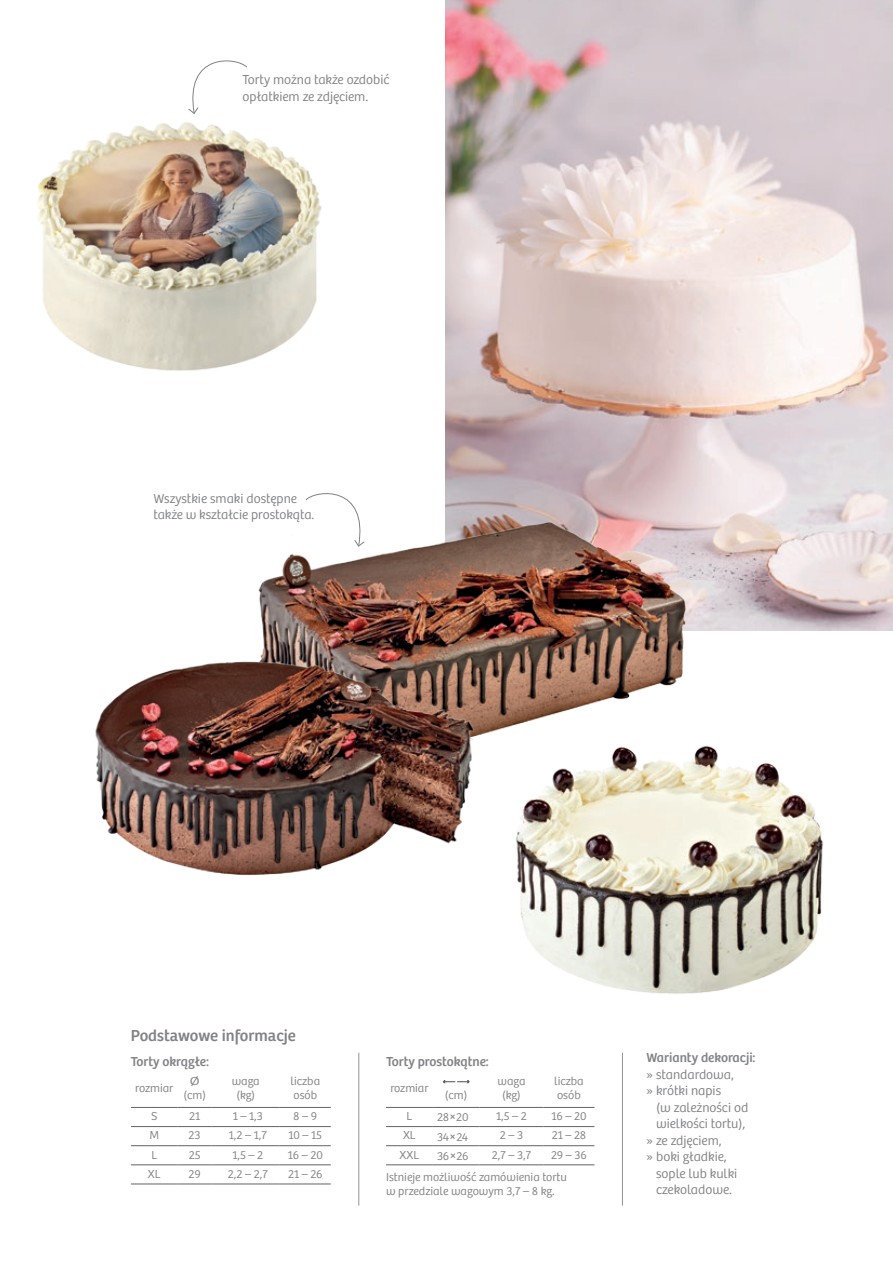
<style>
.page{position:relative;width:893px;height:1263px;background:#fff}
.page>*{position:absolute;margin:0;border:0;box-sizing:border-box;transform-origin:0 0}
.t1{font:16.5px "Bree";color:#808285}
.t2{font:300 13.5px/16.5px "Bree";color:#808285}
.t3{font:13.5px "Bree";color:#808285}
.t4{font:300 12px/14.4px "Bree";color:#808285}
.t5{font:300 12px/14.4px "Bree";color:#808285;text-align:center;scale:1.25 1}
.s1{font-size:13.5px}
</style>
<div class="page">
<hr style="left:131px;top:1107px;width:47px;height:1px;background:#636366">
<hr style="left:178px;top:1107px;width:34px;height:1px;background:#636366">
<hr style="left:212px;top:1107px;width:68px;height:1px;background:#636366">
<hr style="left:280px;top:1107px;width:51px;height:1px;background:#636366">
<hr style="left:131px;top:1126px;width:47px;height:1px;background:#636366">
<hr style="left:178px;top:1126px;width:34px;height:1px;background:#636366">
<hr style="left:212px;top:1126px;width:68px;height:1px;background:#636366">
<hr style="left:280px;top:1126px;width:51px;height:1px;background:#636366">
<hr style="left:131px;top:1145px;width:47px;height:1px;background:#636366">
<hr style="left:178px;top:1145px;width:34px;height:1px;background:#636366">
<hr style="left:212px;top:1145px;width:68px;height:1px;background:#636366">
<hr style="left:280px;top:1145px;width:51px;height:1px;background:#636366">
<hr style="left:131px;top:1164px;width:47px;height:1px;background:#636366">
<hr style="left:178px;top:1164px;width:34px;height:1px;background:#636366">
<hr style="left:212px;top:1164px;width:68px;height:1px;background:#636366">
<hr style="left:280px;top:1164px;width:51px;height:1px;background:#636366">
<hr style="left:131px;top:1183px;width:47px;height:1px;background:#636366">
<hr style="left:178px;top:1183px;width:34px;height:1px;background:#636366">
<hr style="left:212px;top:1183px;width:68px;height:1px;background:#636366">
<hr style="left:280px;top:1183px;width:51px;height:1px;background:#636366">
<hr style="left:386px;top:1126px;width:47px;height:1px;background:#636366">
<hr style="left:433px;top:1126px;width:47px;height:1px;background:#636366">
<hr style="left:480px;top:1126px;width:63px;height:1px;background:#636366">
<hr style="left:543px;top:1126px;width:51px;height:1px;background:#636366">
<hr style="left:386px;top:1145px;width:47px;height:1px;background:#636366">
<hr style="left:433px;top:1145px;width:47px;height:1px;background:#636366">
<hr style="left:480px;top:1145px;width:63px;height:1px;background:#636366">
<hr style="left:543px;top:1145px;width:51px;height:1px;background:#636366">
<hr style="left:386px;top:1164px;width:47px;height:1px;background:#636366">
<hr style="left:433px;top:1164px;width:47px;height:1px;background:#636366">
<hr style="left:480px;top:1164px;width:63px;height:1px;background:#636366">
<hr style="left:543px;top:1164px;width:51px;height:1px;background:#636366">
<hr style="left:386px;top:1107px;width:47px;height:1px;background:#636366">
<hr style="left:433px;top:1107px;width:47px;height:1px;background:#636366">
<hr style="left:480px;top:1107px;width:63px;height:1px;background:#636366">
<hr style="left:543px;top:1107px;width:51px;height:1px;background:#636366">
<svg style="left:443px;top:1080px;width:27px;height:4px"></svg>
<hr style="left:358px;top:1053px;width:1px;height:152px;background:#939598">
<hr style="left:622px;top:1053px;width:1px;height:152px;background:#939598">
<img style="left:516px;top:752px;width:308px;height:242px">
<img style="left:446px;top:0;width:447px;height:631px">
<img style="left:258px;top:498px;width:459px;height:263px">
<img style="left:95px;top:636px;width:406px;height:239px">
<svg style="left:305px;top:493px;width:64px;height:54px"></svg>
<svg style="left:197px;top:60px;width:50px;height:17px"></svg>
<img style="left:38px;top:77px;width:284px;height:294px">
<p class="t2" style="left:243px;top:72px;width:148px">Torty można także ozdobić opłatkiem ze zdjęciem.</p>
<p class="t2" style="left:153px;top:490px;width:162px">Wszystkie smaki dostępne także w kształcie prostokąta.</p>
<h1 class="t1" style="left:131px;top:1026px;width:167px">Podstawowe informacje</h1>
<p class="t3" style="left:131px;top:1053px;width:80px">Torty okrągłe:</p>
<p class="t4" style="left:135px;top:1081px;width:40px">rozmiar</p>
<p class="t5" style="left:183px;top:1073px;width:20px">Ø (cm)</p>
<p class="t4" style="left:232px;top:1073px;width:29px;text-align:center">waga (kg)</p>
<p class="t4" style="left:290px;top:1073px;width:31px">liczba osób</p>
<p class="t4" style="left:151px;top:1109px;width:8px">S</p>
<p class="t4" style="left:189px;top:1109px;width:13px">21</p>
<p class="t4" style="left:233px;top:1109px;width:32px">1 – 1,3</p>
<p class="t4" style="left:293px;top:1109px;width:26px">8 – 9</p>
<p class="t4" style="left:149px;top:1128px;width:11px">M</p>
<p class="t4" style="left:189px;top:1128px;width:14px">23</p>
<p class="t4" style="left:229px;top:1128px;width:40px">1,2 – 1,7</p>
<p class="t4" style="left:288px;top:1128px;width:35px">10 – 15</p>
<p class="t4" style="left:151px;top:1147px;width:7px">L</p>
<p class="t4" style="left:189px;top:1147px;width:13px">25</p>
<p class="t4" style="left:232px;top:1147px;width:32px">1,5 – 2</p>
<p class="t4" style="left:288px;top:1147px;width:37px">16 – 20</p>
<p class="t4" style="left:148px;top:1167px;width:14px">XL</p>
<p class="t4" style="left:189px;top:1167px;width:14px">29</p>
<p class="t4" style="left:228px;top:1167px;width:42px">2,2 – 2,7</p>
<p class="t4" style="left:288px;top:1167px;width:36px">21 – 26</p>
<p class="t3" style="left:386px;top:1053px;width:104px">Torty prostokątne:</p>
<p class="t4" style="left:390px;top:1081px;width:40px">rozmiar</p>
<p class="t4" style="left:445px;top:1088px;width:24px">(cm)</p>
<p class="t4" style="left:497px;top:1073px;width:29px;text-align:center">waga (kg)</p>
<p class="t4" style="left:554px;top:1073px;width:31px">liczba osób</p>
<p class="t4" style="left:406px;top:1109px;width:7px">L</p>
<p class="t4" style="left:437px;top:1110px;width:33px">28<span class="s1">×</span>20</p>
<p class="t4" style="left:496px;top:1109px;width:32px">1,5 – 2</p>
<p class="t4" style="left:551px;top:1109px;width:37px">16 – 20</p>
<p class="t4" style="left:403px;top:1128px;width:14px">XL</p>
<p class="t4" style="left:437px;top:1129px;width:32px">34<span class="s1">×</span>24</p>
<p class="t4" style="left:500px;top:1128px;width:25px">2 – 3</p>
<p class="t4" style="left:552px;top:1128px;width:36px">21 – 28</p>
<p class="t4" style="left:400px;top:1147px;width:21px">XXL</p>
<p class="t4" style="left:437px;top:1149px;width:33px">36<span class="s1">×</span>26</p>
<p class="t4" style="left:492px;top:1147px;width:41px">2,7 – 3,7</p>
<p class="t4" style="left:551px;top:1147px;width:37px">29 – 36</p>
<p class="t4" style="left:386px;top:1171px;width:182px;line-height:13.5px">Istnieje możliwość zamówienia tortu w przedziale wagowym 3,7 – 8 kg.</p>
<p class="t3" style="left:646px;top:1050px;width:111px">Warianty dekoracji:</p>
<p class="t2" style="left:646px;top:1066px;width:89px">» standardowa,</p>
<p class="t2" style="left:646px;top:1083px;width:76px">» krótki napis</p>
<p class="t2" style="left:656px;top:1099px;width:94px">(w zależności od</p>
<p class="t2" style="left:656px;top:1116px;width:91px">wielkości tortu),</p>
<p class="t2" style="left:646px;top:1132px;width:77px">» ze zdjęciem,</p>
<p class="t2" style="left:646px;top:1149px;width:82px">» boki gładkie,</p>
<p class="t2" style="left:656px;top:1165px;width:83px">sople lub kulki</p>
<p class="t2" style="left:656px;top:1182px;width:77px">czekoladowe.</p>
</div>
